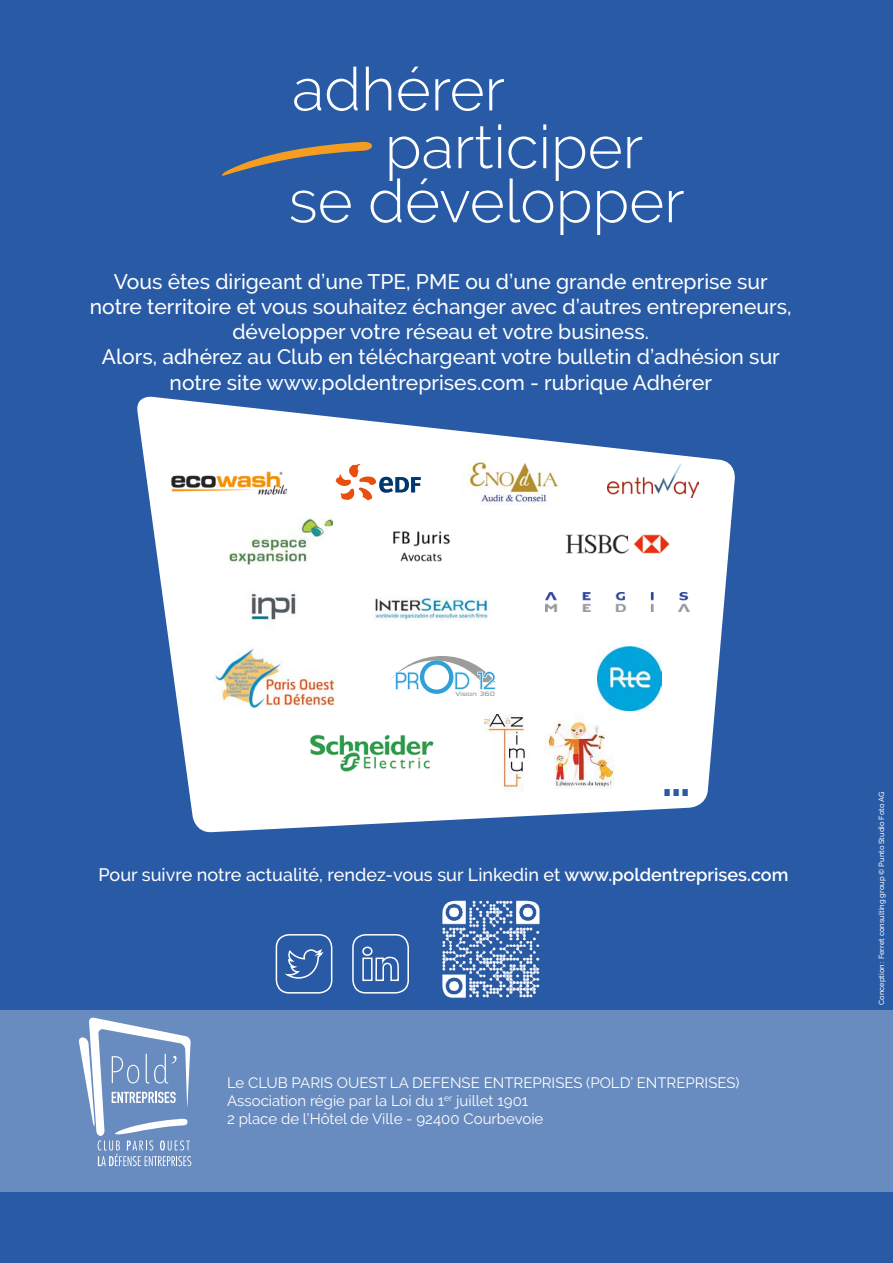
<style>
.page{position:relative;width:893px;height:1263px;background:#285aa6}
.page>*{position:absolute;margin:0;border:0;box-sizing:border-box;transform-origin:0 0}
.t1{font:300 60px/57.8px "Raleway";color:#fff}
.t2{font:700 48px "Raleway";color:#285aa6}
.t3{font:500 21px/25.2px "Raleway";color:#fff;text-align:center}
.t4{font:500 18px "Raleway";color:#fff}
.t5{font:15px/18px "Raleway";color:#fff}
.t6{font:8.85px "Sony Sketch EF";color:#9d9c9c}
.t7{font:500 7.5px "Raleway";color:#fff}
.s1{font-weight:600}
</style>
<div class="page">
<div style="left:0;top:1010px;width:893px;height:182px;background:#688bc0"></div>
<svg style="left:137px;top:396px;width:598px;height:437px;fill:#fff"></svg>
<img style="left:442px;top:900px;width:98px;height:98px">
<hr style="left:0;top:1010px;width:1px;height:182px;background:#fff">
<svg style="left:221px;top:141px;width:151px;height:35px"></svg>
<svg style="left:78px;top:1017px;width:113px;height:149px"></svg>
<div style="left:352px;top:934px;width:57px;height:59px;border:2px solid #fff;border-radius:13px"></div>
<svg style="left:362px;top:946px;width:37px;height:35px"></svg>
<div style="left:276px;top:934px;width:56px;height:59px;border:2px solid #fff;border-radius:13px"></div>
<svg style="left:284px;top:949px;width:40px;height:30px"></svg>
<img style="left:545px;top:592px;width:145px;height:20px">
<img style="left:162px;top:463px;width:132px;height:38px">
<img style="left:463px;top:460px;width:102px;height:44px">
<img style="left:607px;top:464px;width:92px;height:34px">
<img style="left:565px;top:534px;width:105px;height:20px">
<img style="left:241px;top:583px;width:65px;height:47px">
<svg style="left:336px;top:464px;width:85px;height:36px;background:#dbcbc8"></svg>
<img style="left:485px;top:714px;width:136px;height:78px">
<img style="left:385px;top:523px;width:69px;height:42px">
<img style="left:230px;top:518px;width:102px;height:47px">
<img style="left:370px;top:587px;width:119px;height:33px">
<img style="left:310px;top:734px;width:124px;height:38px">
<img style="left:597px;top:646px;width:64px;height:64px">
<svg style="left:389px;top:656px;width:107px;height:34px;background:#d6e4eb"></svg>
<div style="left:420px;top:660px;width:33px;height:34px;border:4px solid #2fa0d8;border-radius:50%"></div>
<img style="left:213px;top:647px;width:123px;height:62px">
<h1 class="t1" style="left:385px;top:60px;width:260px;text-indent:-93px">adhérer participer</h1>
<h1 class="t1" style="left:289px;top:172px;width:397px">se développer</h1>
<p class="t3" style="left:90px;top:269px;width:703px">Vous êtes dirigeant d’une TPE, PME ou d’une grande entreprise sur notre territoire et vous souhaitez échanger avec d’autres entrepreneurs, développer votre réseau et votre business.<br>Alors, adhérez au Club en téléchargeant votre bulletin d’adhésion sur notre site www.poldentreprises.com - rubrique Adhérer</p>
<p class="t6" style="left:455px;top:688px;width:41px">Vision 360</p>
<h2 class="t2" style="left:662px;top:752px;width:30px">…</h2>
<p class="t7" style="left:877px;top:1005px;width:215px;rotate:-90deg">Conception : Ferret consulting group © Punto Studio Foto AG</p>
<p class="t4" style="left:99px;top:864px;width:691px">Pour suivre notre actualité, rendez-vous sur Linkedin et <span class="s1">www.poldentreprises.com</span></p>
<p class="t5" style="left:227px;top:1074px;width:514px">Le CLUB PARIS OUEST LA DEFENSE ENTREPRISES (POLD’ ENTREPRISES)<br>Association régie par la Loi du 1<sup>er</sup> juillet 1901<br>2 place de l’Hôtel de Ville - 92400 Courbevoie</p>
</div>
